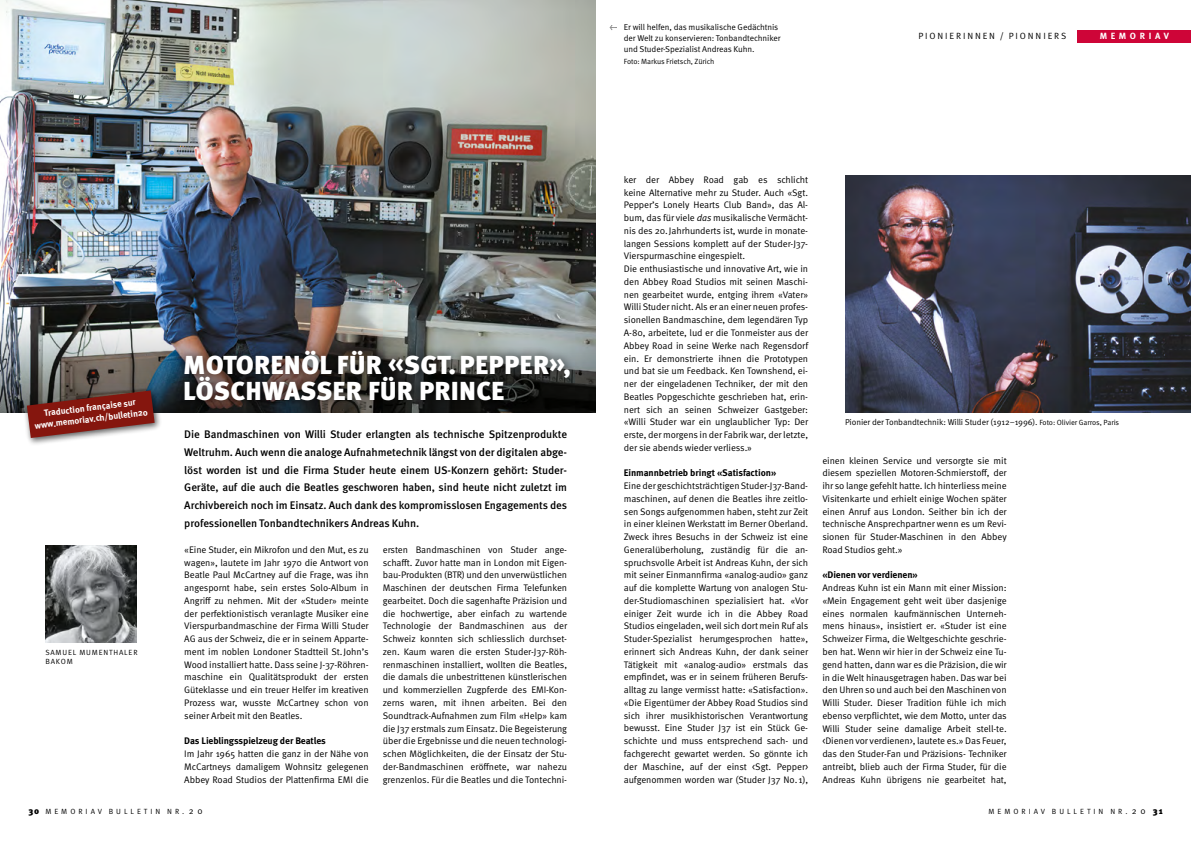
<style>
.page{position:relative;width:1191px;height:842px;background:#fff}
.page>*{position:absolute;margin:0;border:0;box-sizing:border-box;transform-origin:0 0}
.t1{font:900 26px "Meta Pro";letter-spacing:.01em;color:#fff}
.t2{font:500 11px/17.8px "Meta Pro";letter-spacing:-.01em;color:#000;text-align:justify}
.t3{font:9.5px/12.8px "Meta Pro";letter-spacing:-.01em;color:#000;text-align:justify}
.t4{font:700 9.5px "Meta Pro";letter-spacing:-.01em;color:#000}
.t5{font:700 9px/11.3px "Meta Pro";letter-spacing:.4em;color:#fff;text-align:center}
.t6{font:9px "Meta Pro";letter-spacing:.21em;color:#000}
.t7{font:8.5px/11.3px "Meta Pro";letter-spacing:-.01em;color:#000}
.t8{font:7.5px/9.5px "Meta Pro";letter-spacing:.11em;color:#000}
.t9{font:7.5px "Meta Pro";letter-spacing:-.01em;color:#000}
.s1{font-style:italic}
.s2{font-size:7.5px}
.s3{font-weight:900;font-size:9px}
.s4{font-weight:900}
</style>
<div class="page">
<img style="left:0;top:0;width:595px;height:310px">
<img style="left:45px;top:546px;width:91px;height:96px">
<img style="left:845px;top:176px;width:346px;height:236px">
<img style="left:0;top:310px;width:595px;height:102px">
<div style="left:1077px;top:30px;width:114px;height:13px;background:#ce0538"></div>
<div style="left:175px;top:342px;width:404px;height:68px;background:#000;opacity:.66"></div>
<div style="left:23px;top:387px;width:140px;height:59px;background:#000;opacity:.66"></div>
<svg style="left:27px;top:390px;width:128px;height:48px;background:#863c36"></svg>
<p class="t7" style="left:624px;top:21px;width:158px;text-indent:-14px">← Er will helfen, das musikalische Gedächtnis der Welt zu konservieren: Tonbandtechniker und Studer-Spezialist Andreas Kuhn.</p>
<p class="t9" style="left:624px;top:56px;width:92px">Foto: Markus Frietsch, Zürich</p>
<p class="t6" style="left:918px;top:30px;width:149px">Pionierinnen / Pionniers</p>
<p class="t5" style="left:1099px;top:31px;width:71px">MEMORIAV</p>
<p class="t5" style="left:33px;top:409px;width:116px;rotate:-7deg">Traduction française sur www.memoriav.ch/bulletin20</p>
<p class="t8" style="left:45px;top:648px;width:94px">Samuel Mumenthaler<br>Bak</p>
<p class="t8" style="left:61px;top:657px;width:13px">om</p>
<h1 class="t1" style="left:183px;top:349px;width:307px">MOTORENÖL FÜR «SGT. PEPPE</h1>
<h1 class="t1" style="left:533px;top:349px;width:39px">R»,</h1>
<h1 class="t1" style="left:183px;top:374px;width:320px">LÖSCHWASSER FÜR PRINCE</h1>
<p class="t2" style="left:184px;top:426px;width:384px">Die Bandmaschinen von Willi Studer erlangten als technische Spitzenprodukte Weltruhm. Auch wenn die analoge Aufnahmetechnik längst von der digitalen abge&shy;löst worden ist und die Firma Studer heute einem US-Konzern gehört: Studer-Geräte, auf die auch die Beatles geschworen haben, sind heute nicht zuletzt im Archivbereich noch im Einsatz. Auch dank des kompromisslosen Engagements des professionellen Tonbandtechnikers Andreas Kuhn.</p>
<p class="t3" style="left:184px;top:543px;width:186px">«Eine Studer, ein Mikrofon und den Mut, es zu wagen», lautete im Jahr 1970 die Antwort von Beatle Paul McCartney auf die Frage, was ihn angespornt habe, sein erstes Solo-Album in Angriff zu nehmen. Mit der «Studer» meinte der perfektionistisch veranlagte Musiker eine Vierspurbandmaschine der Firma Willi Studer AG aus der Schweiz, die er in seinem Apparte&shy;ment im noblen Londoner Stadtteil St.John’s Wood installiert hatte. Dass seine J-37-Röhren&shy;maschine ein Qualitätsprodukt der ersten -G üteklasse und ein treuer H elfer im kreativen Prozess war, wusste McCartney schon von seiner Arbeit mit den Beatles.</p>
<p class="t4" style="left:184px;top:735px;width:143px">Das Lieblingsspielzeug der Beatles</p>
<p class="t3" style="left:184px;top:747px;width:186px">I m Jahr 1965 hatten die ganz in der Nähe von McCartneys damaligem Wohnsitz gelegenen Abbey Road Studios der Plattenfirma EMI</p>
<p class="t3" style="left:383px;top:543px;width:186px">ersten Bandmaschinen von Studer ange&shy;schafft. Zuvor hatte man in London mit Eigen&shy;bau-Produkten (BTR) und den unverwüstlichen Maschinen der deutschen Firma Telefunken gearbeitet. Doch die sagenhafte Präzision und die hochwertige, aber einfach zu wartende Technologie der Bandmaschinen aus der Schweiz konnten sich schliesslich durchset&shy;zen. Kaum waren die ersten Studer-J37-Röh&shy;renmaschinen installiert, wollten die Beatles, die damals die unbestrittenen künstlerischen und kommerziellen Zugpferde des EMI-Kon&shy;zerns waren, mit ihnen arbeiten. Bei den Soundtrack-Aufnahmen zum Film «H elp» kam die J37 erstmals zum Einsatz. Die Begeisterung über die Ergebnisse und die neuen technologi&shy;schen Möglichkeiten, die der Einsatz der Stu&shy;der-Bandmaschinen eröffnete, war nahezu grenzenlos. Für die Beatles und die Tontechni-</p>
<p class="t3" style="left:356px;top:773px;width:14px">die</p>
<p class="t3" style="left:624px;top:173px;width:186px;text-align:left">ker der Abbey Road gab es schlicht keine Alternative mehr zu Studer. Auch «Sgt.<br>Pepper’s Lonely Hearts Club Band», das Al&shy;bum, das für viele <span class="s1">das</span> musikalische Vermächt&shy;nis des 20.Jahrhunderts ist, wurde in monate&shy;langen Sessions komplett auf der Studer-J37- Vierspurmaschine eingespielt.<br>Die enthusiastische und innovative Art, wie in den Abbey Road Studios mit seinen Maschi&shy;nen gearbeitet wurde, entging ihrem «Vater» Willi Studer nicht. Als er an einer neuen profes&shy;sionellen Bandmaschine, dem legendären Typ A-80, arbeitete, lud er die Tonmeister aus der Abbey Road in seine Werke nach Regensdorf ein. Er demonstrierte ihnen die Prototypen und bat sie um Feedback. Ken Townshend, ei&shy;ner der eingeladenen Techniker, der mit den Beatles Popgeschichte geschrieben hat, erin&shy;nert sich an seinen Schweizer Gastgeber: «Willi Studer war ein unglaublicher Typ: Der erste, der morgens in der Fabrik war, der letzte, der sie abends wieder verliess.»</p>
<p class="t4" style="left:624px;top:467px;width:154px">Einmannbetrieb bringt «Satisfaction»</p>
<p class="t3" style="left:624px;top:480px;width:186px;text-align:left">Eine der geschichtsträchtigen Studer-J37-Band&shy;maschinen, auf denen die Beatles ihre zeitlo&shy;sen Songs aufgenommen haben, steht zur Zeit in einer kleinen Werkstatt im Berner Oberland.<br>Zweck ihres Besuchs in der Schweiz ist eine Generalüberholung, zuständig für die an&shy;spruchsvolle Arbeit ist Andreas Kuhn, der sich mit seiner Einmannfirma «analog-audio» ganz auf die komplette Wartung von analogen Stu&shy;der-Studiomaschinen spezialisiert hat. «Vor einiger Zeit wurde ich in die Abbey Road -Studios eingeladen, weil sich dort mein Ruf als Studer-Spezialist herumgesprochen hatte», erinnert sich Andreas Kuhn, der dank seiner Tätigkeit mit «analog-audio» erstmals das empfindet, was er in seinem früheren Berufs&shy;alltag zu lange vermisst hatte: «Satisfaction». «Die Eigentümer der Abbey Road Studios sind sich ihrer musikhistorischen Verantwortung bewusst. Eine Studer J37 ist ein Stück Ge&shy;schichte und muss entsprechend sach- und fachgerecht gewartet werden. So gönnte ich der Maschine, auf der einst &lt;Sgt. Pepper&gt; aufgenommen worden war (Studer J37 No.1),</p>
<p class="t7" style="left:845px;top:417px;width:276px">Pionier der Tonbandtechnik: Willi Studer (1912–1996). <span class="s2">Foto: Olivier Garros, Paris</span></p>
<p class="t3" style="left:822px;top:454px;width:186px">einen kleinen Service und versorgte sie mit diesem speziellen Motoren-Schmierstoff, der ihr so lange gefehlt hatte. I ch hinterliess meine Visitenkarte und erhielt einige Wochen später einen Anruf aus London. Seither bin ich der technische Ansprechpartner wenn es um Revi&shy;sionen für Studer-Maschinen in den Abbey Road Studios geht.»</p>
<p class="t4" style="left:822px;top:569px;width:97px">«Dienen vor verdienen»</p>
<p class="t3" style="left:822px;top:582px;width:186px">Andreas Kuhn ist ein Mann mit einer Mission: «Mein Engagement geht weit über dasjenige eines normalen kaufmännischen U nterneh&shy;mens hinaus», insistiert er. «Studer ist eine Schweizer Firma, die Weltgeschichte geschrie&shy;ben hat. Wenn wir hier in der Schweiz eine Tu&shy;gend hatten, dann war es die Präzision, die wir in die Welt hinausgetragen haben. Das war bei den U hren so und auch bei den Maschinen von Willi Studer. Dieser Tradition fühle ich mich ebenso verpflichtet, wie dem Motto, unter das Willi Studer seine damalige Arbeit stell-te. &lt;Dienen vor verdienen&gt;, lautete es.» Das Feuer, das den Studer-Fan und Präzisions- Techniker antreibt, blieb auch der Firma Studer, für die Andreas Kuhn übrigens nie gearbeitet hat,</p>
<p class="t8" style="left:28px;top:806px;width:25px"><span class="s3">30</span> MEMORI</p>
<p class="t8" style="left:91px;top:806px;width:26px">AV BULLETIN</p>
<p class="t8" style="left:167px;top:806px;width:7px">NR</p>
<p class="t6" style="left:182px;top:805px;width:22px"><span class="s2">.</span>20</p>
<p class="t8" style="left:988px;top:806px;width:8px">MEMORI</p>
<p class="t8" style="left:1033px;top:806px;width:26px">AV BULLETIN</p>
<p class="t8" style="left:1110px;top:806px;width:7px">NR</p>
<p class="t6" style="left:1125px;top:805px;width:39px"><span class="s2">.</span>20 <span class="s4">31</span></p>
</div>
